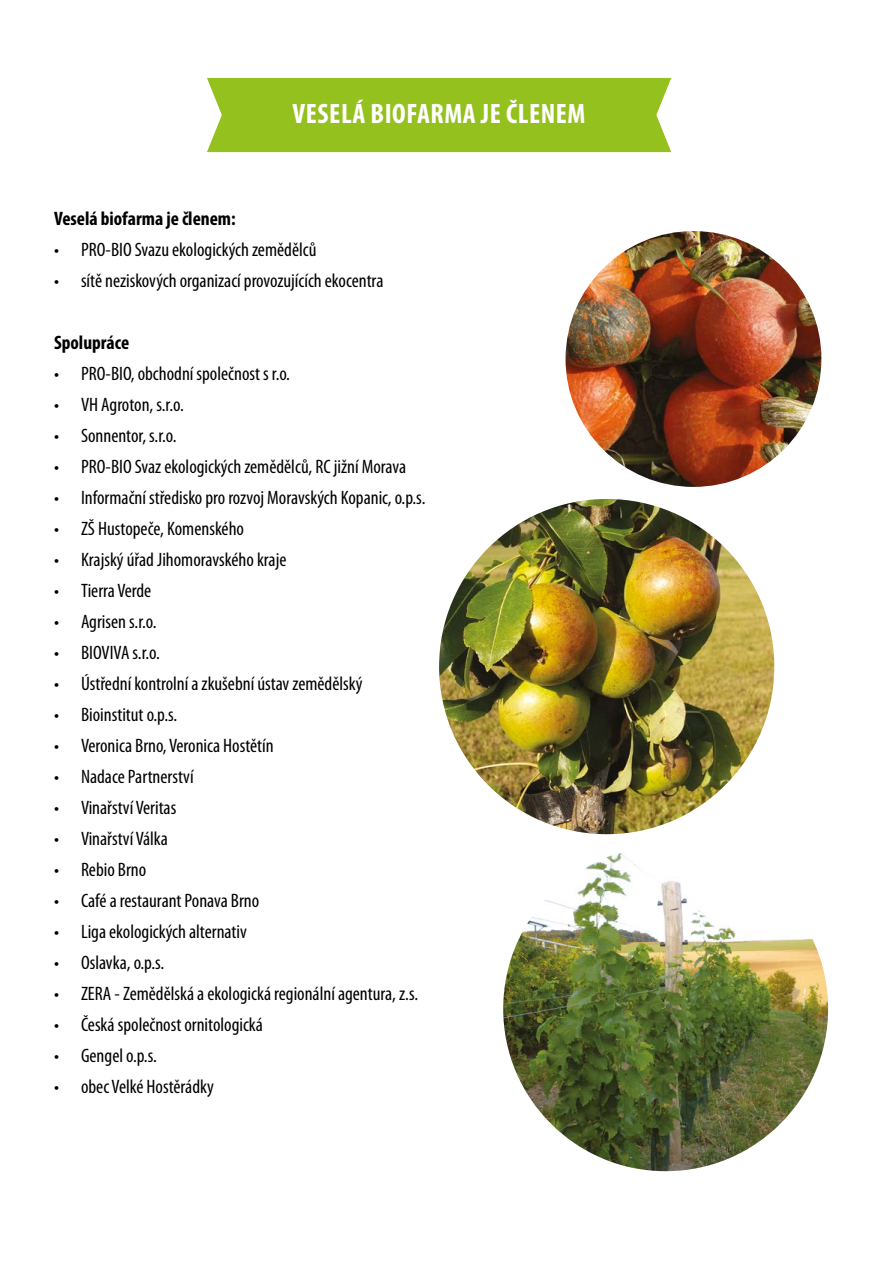
<style>
.page{position:relative;width:893px;height:1263px;background:#fff}
.page>*{position:absolute;margin:0;border:0;box-sizing:border-box;transform-origin:0 0}
.t1{font:700 condensed 28.2px "Myriad Pro";letter-spacing:.02em;color:#fff}
.t2{font:condensed 19.5px "Myriad Pro";color:#000}
.t3{font:700 condensed 19.5px "Myriad Pro";color:#000}
</style>
<div class="page">
<div style="left:207px;top:78px;width:464px;height:74px;background:#95c11f"></div>
<img style="left:503px;top:846px;width:325px;height:325px;border-radius:162px">
<img style="left:439px;top:499px;width:335px;height:335px;border-radius:168px">
<img style="left:566px;top:231px;width:255px;height:256px;border-radius:128px">
<h1 class="t1" style="left:293px;top:96px;width:294px">VESELÁ BIOFARMA JE ČLENEM</h1>
<p class="t3" style="left:54px;top:206px;width:183px">Veselá biofarma je členem:</p>
<p class="t2" style="left:54px;top:238px;width:264px">• PRO-BIO Svazu ekologických zemědělců</p>
<p class="t2" style="left:54px;top:269px;width:331px">• sítě neziskových organizací provozujících ekocentra</p>
<p class="t3" style="left:54px;top:330px;width:77px">Spolupráce</p>
<p class="t2" style="left:54px;top:362px;width:238px">• PRO-BIO, obchodní společnost s r.o.</p>
<p class="t2" style="left:54px;top:393px;width:131px">• VH Agroton, s.r.o.</p>
<p class="t2" style="left:54px;top:424px;width:124px">• Sonnentor, s.r.o.</p>
<p class="t2" style="left:54px;top:455px;width:354px">• PRO-BIO Svaz ekologických zemědělců, RC jižní Morava</p>
<p class="t2" style="left:54px;top:486px;width:373px">• Informační středisko pro rozvoj Moravských Kopanic, o.p.s.</p>
<p class="t2" style="left:54px;top:517px;width:192px">• ZŠ Hustopeče, Komenského</p>
<p class="t2" style="left:54px;top:548px;width:234px">• Krajský úřad Jihomoravského kraje</p>
<p class="t2" style="left:54px;top:579px;width:99px">• Tierra Verde</p>
<p class="t2" style="left:54px;top:610px;width:104px">• Agrisen s.r.o.</p>
<p class="t2" style="left:54px;top:641px;width:107px">• BIOVIVA s.r.o.</p>
<p class="t2" style="left:54px;top:672px;width:310px">• Ústřední kontrolní a zkušební ústav zemědělský</p>
<p class="t2" style="left:54px;top:703px;width:125px">• Bioinstitut o.p.s.</p>
<p class="t2" style="left:54px;top:734px;width:221px">• Veronica Brno, Veronica Hostětín</p>
<p class="t2" style="left:54px;top:765px;width:141px">• Nadace Partnerství</p>
<p class="t2" style="left:54px;top:796px;width:124px">• Vinařství Veritas</p>
<p class="t2" style="left:54px;top:827px;width:116px">• Vinařství Válka</p>
<p class="t2" style="left:54px;top:858px;width:94px">• Rebio Brno</p>
<p class="t2" style="left:54px;top:889px;width:207px">• Café a restaurant Ponava Brno</p>
<p class="t2" style="left:54px;top:920px;width:194px">• Liga ekologických alternativ</p>
<p class="t2" style="left:54px;top:951px;width:112px">• Oslavka, o.p.s.</p>
<p class="t2" style="left:54px;top:982px;width:366px">• ZERA - Zemědělská a ekologická regionální agentura, z.s.</p>
<p class="t2" style="left:54px;top:1013px;width:211px">• Česká společnost ornitologická</p>
<p class="t2" style="left:54px;top:1044px;width:104px">• Gengel o.p.s.</p>
<p class="t2" style="left:54px;top:1075px;width:161px">• obec Velké Hostěrádky</p>
</div>
